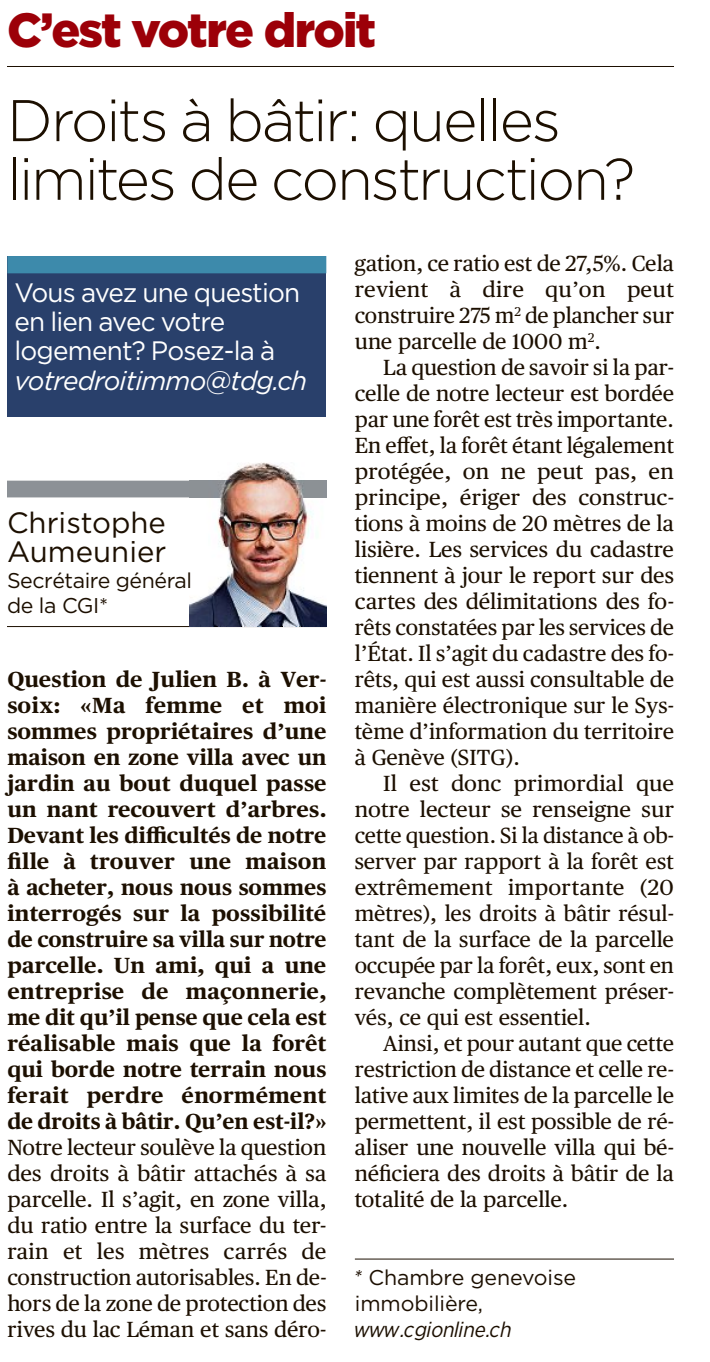
<style>
.page{position:relative;width:710px;height:1362px;background:#fff}
.page>*{position:absolute;margin:0;border:0;box-sizing:border-box;transform-origin:0 0}
.t1{font:58.75px/58.8px "Gotham Light OV BRBDDS";letter-spacing:-.04em;color:#1c0f00}
.t2{font:48px "Gotham Black OV BRBDDT";letter-spacing:-.04em;color:#9c0008}
.t3{font:29.25px/29.2px "Gotham Book OV BRBDDW";color:#1c0f00}
.t4{font:26.75px/29.2px "Gotham Book OV BRBDDW";letter-spacing:-.03em;color:#fff}
.t5{font:26.75px "Gotham Book Italic OV BRBDEA";letter-spacing:-.03em;color:#fff}
.t6{font:21.75px/26px "Publico Text Roman OV BRBDDX";letter-spacing:.005em;color:#1c0f00;text-align:justify}
.t7{font:21.75px/26px "Publico Text Bold OV BRBDDY";letter-spacing:.005em;color:#1c0f00;text-align:justify}
.t8{font:21.25px/26px "Gotham Book OV BRBDDW";letter-spacing:-.02em;color:#1c0f00}
.t9{font:21.25px "Gotham Semi Narrow Italic OV BRBDDZ";letter-spacing:-.005em;color:#1c0f00}
.s1{font-family:"Gotham Semi Narrow Italic OV BRBDDZ"}
</style>
<div class="page">
<hr style="left:354px;top:1258px;width:319px;height:1px;background:#1c0f00">
<hr style="left:7px;top:66px;width:666px;height:1px;background:#1c0f00">
<div style="left:7px;top:256px;width:319px;height:160px;background:#29406b"></div>
<div style="left:7px;top:256px;width:319px;height:17px;background:#3d8aab"></div>
<div style="left:7px;top:480px;width:319px;height:17px;background:#8c9196"></div>
<hr style="left:7px;top:626px;width:319px;height:1px;background:#1c0f00">
<img style="left:189px;top:462px;width:137px;height:165px">
<img style="left:189px;top:480px;width:137px;height:17px">
<h2 class="t2" style="left:7px;top:2px;width:370px">C’est votre droit</h2>
<h1 class="t1" style="left:7px;top:91px;width:629px">Droits à bâtir: quelles limites de construction?</h1>
<p class="t4" style="left:14px;top:278px;width:287px">Vous avez une question en lien avec votre logement? Posez-la à</p>
<p class="t5" style="left:14px;top:365px;width:294px">votredroitimmo@tdg.ch</p>
<h3 class="t3" style="left:7px;top:508px;width:161px">Christophe<br>Aumeunier</h3>
<p class="t8" style="left:7px;top:567px;width:186px">Secrétaire général de la CGI*</p>
<p class="t7" style="left:7px;top:666px;width:320px">Question de Julien B. à Ver&shy;soix: «Ma femme et moi sommes propriétaires d’une maison en zone villa avec un jardin au bout duquel passe un nant recouvert d’arbres.<br>Devant les difficultés de notre fille à trouver une maison à acheter, nous nous sommes interrogés sur la possibilité de construire sa villa sur notre parcelle. Un ami, qui a une entreprise de maçonnerie, me dit qu’il pense que cela est réalisable mais que la forêt qui borde notre terrain nous ferait perdre énormément de droits à bâtir. Qu’en est-il?»</p>
<p class="t6" style="left:7px;top:1134px;width:320px">Notre lecteur soulève la question des droits à bâtir attachés à sa parcelle. Il s’agit, en zone villa, du ratio entre la surface du ter&shy;rain et les mètres carrés de construction autorisables. En de&shy;hors de la zone de protection des rives du lac Léman et sans déro-</p>
<p class="t6" style="left:354px;top:251px;width:320px">gation, ce ratio est de 27,5%. Cela revient à dire qu’on peut construire 275 m<sup>2</sup> de plancher sur une parcelle de 1000 m<sup>2</sup>.</p>
<p class="t6" style="left:354px;top:354px;width:320px;text-indent:28px">La question de savoir si la par&shy;celle de notre lecteur est bordée par une forêt est très importante.<br>En effet, la forêt étant légalement protégée, on ne peut pas, en principe, ériger des construc&shy;tions à moins de 20 mètres de la lisière. Les services du cadastre tiennent à jour le report sur des cartes des délimitations des fo&shy;rêts constatées par les services de l’État. Il s’agit du cadastre des fo&shy;rêts, qui est aussi consultable de manière électronique sur le Sys&shy;tème d’information du territoire à Genève (SITG).</p>
<p class="t6" style="left:354px;top:770px;width:320px;text-indent:28px">Il est donc primordial que notre lecteur se renseigne sur cette question. Si la distance à ob&shy;server par rapport à la forêt est extrêmement importante (20 mètres), les droits à bâtir résul&shy;tant de la surface de la parcelle occupée par la forêt, eux, sont en revanche complètement préser&shy;vés, ce qui est essentiel.</p>
<p class="t6" style="left:354px;top:1030px;width:320px;text-indent:28px">Ainsi, et pour autant que cette restriction de distance et celle re&shy;lative aux limites de la parcelle le permettent, il est possible de ré&shy;aliser une nouvelle villa qui bé&shy;néficiera des droits à bâtir de la totalité de la parcelle.</p>
<p class="t8" style="left:354px;top:1264px;width:223px"><span class="s1">*</span> Chambre genevoise immobilière,</p>
<p class="t9" style="left:354px;top:1316px;width:158px">www.cgionline.ch</p>
</div>
